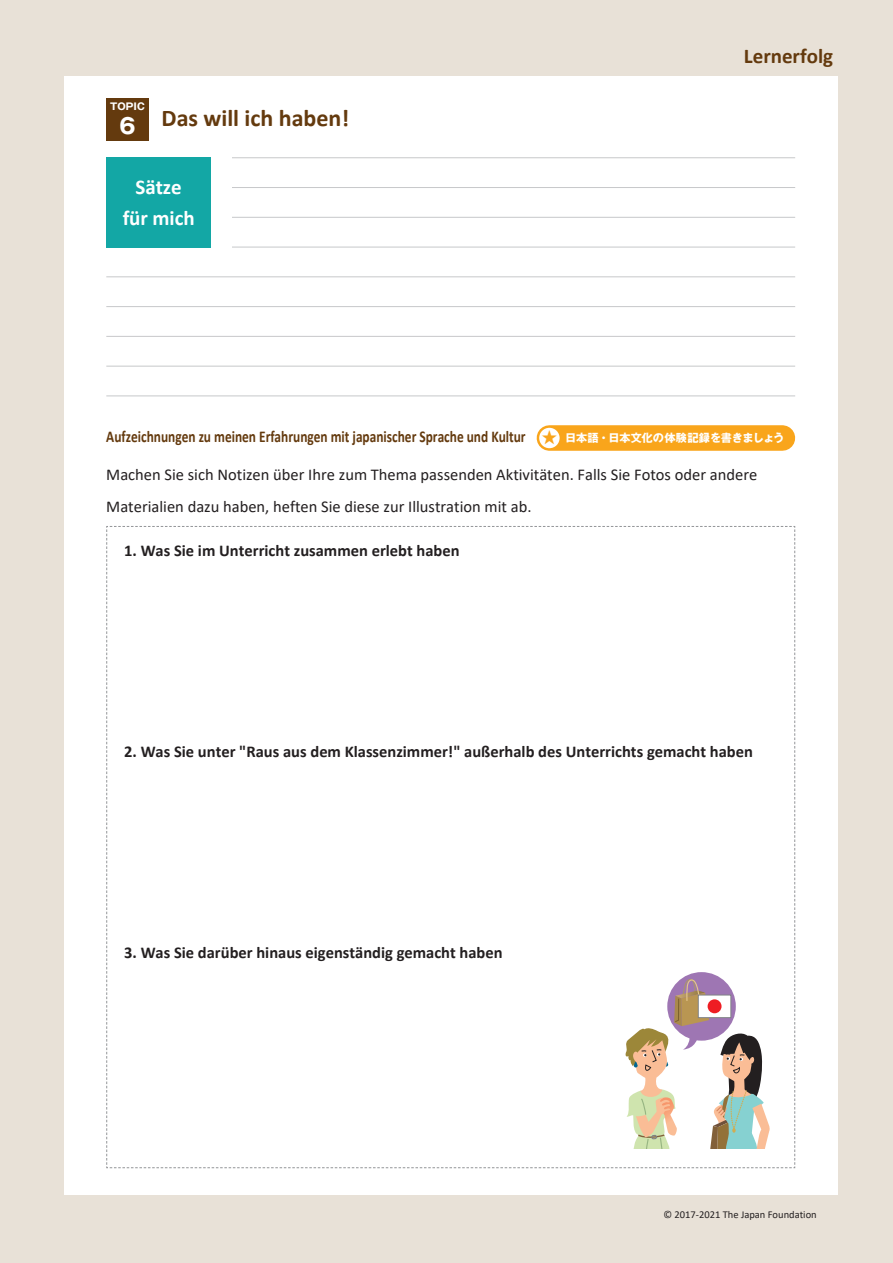
<style>
.page{position:relative;width:893px;height:1263px;background:#e8e1d7}
.page>*{position:absolute;margin:0;border:0;box-sizing:border-box;transform-origin:0 0}
.t1{font:700 24px "Calibri";color:#643a0e}
.t2{font:700 21.3px "Gothic MB101 Pro";color:#fff}
.t3{font:700 21px/31px "Calibri";letter-spacing:-.005em;color:#fff;text-align:center}
.t4{font:700 21px "Calibri";color:#643a0e}
.t5{font:700 16.5px "Calibri";color:#231f20}
.t6{font:16.5px/31.8px "Calibri";color:#231f20}
.t7{font:700 16.5px "Calibri";color:#643a0e;scale:.81 1}
.t8{font:700 11.1px "Gothic MB101 Pro";letter-spacing:-.015em;color:#fff}
.t9{font:10.5px "Calibri";color:#231f20}
.t10{font:700 9.6px "Gothic MB101 Pro";letter-spacing:.01em;color:#fff}
.s1{font-weight:400;font-size:15.3px;color:#f9a51b}
</style>
<div class="page">
<div style="left:64px;top:77px;width:774px;height:1118px;background:#fff"></div>
<hr style="left:106px;top:157px;width:689px;height:1px;background:#c7c8ca">
<hr style="left:106px;top:187px;width:689px;height:1px;background:#c7c8ca">
<hr style="left:106px;top:217px;width:689px;height:1px;background:#c7c8ca">
<hr style="left:106px;top:247px;width:689px;height:1px;background:#c7c8ca">
<hr style="left:106px;top:276px;width:689px;height:1px;background:#c7c8ca">
<hr style="left:106px;top:306px;width:689px;height:1px;background:#c7c8ca">
<hr style="left:106px;top:336px;width:689px;height:1px;background:#c7c8ca">
<hr style="left:106px;top:366px;width:689px;height:1px;background:#c7c8ca">
<hr style="left:106px;top:395px;width:689px;height:1px;background:#c7c8ca">
<div style="left:106px;top:157px;width:126px;height:102px;background:#fff"></div>
<div style="left:106px;top:157px;width:104px;height:90px;background:#13a7a5"></div>
<div style="left:549px;top:425px;width:233px;height:26px;background:#f9a51b"></div>
<div style="left:539px;top:428px;width:21px;height:20px;background:#fff;border-radius:50%"></div>
<svg style="left:106px;top:526px;width:689px;height:642px"></svg>
<div style="left:106px;top:98px;width:43px;height:42px;background:#643a0e"></div>
<p class="t10" style="left:110px;top:99px;width:37px">TOPIC</p>
<p class="t2" style="left:119px;top:108px;width:18px">6</p>
<h1 class="t1" style="left:162px;top:101px;width:189px">Das will ich haben!</h1>
<p class="t3" style="left:123px;top:172px;width:74px">Sätze für mich</p>
<p class="t4" style="left:744px;top:41px;width:91px">Lernerfolg</p>
<p class="t7" style="left:106px;top:425px;width:519px">Aufzeichnungen zu meinen Erfahrungen mit japanischer Sprache und Kultur</p>
<p class="t8" style="left:542px;top:429px;width:244px"><span class="s1">★</span> 日本語・日本文化の体験記録を書きましょう</p>
<p class="t6" style="left:106px;top:458px;width:652px">Machen Sie sich Notizen über Ihre zum Thema passenden Aktivitäten. Falls Sie Fotos oder andere<br>Materialien dazu haben, heften Sie diese zur Illustration mit ab.</p>
<p class="t5" style="left:124px;top:539px;width:337px">1. Was Sie im Unterricht zusammen erlebt haben</p>
<p class="t5" style="left:124px;top:740px;width:630px">2. Was Sie unter "Raus aus dem Klassenzimmer!" außerhalb des Unterrichts gemacht haben</p>
<p class="t5" style="left:124px;top:941px;width:380px">3. Was Sie darüber hinaus eigenständig gemacht haben</p>
<p class="t9" style="left:663px;top:1207px;width:155px">© 2017-2021 The Japan Foundation</p>
</div>
